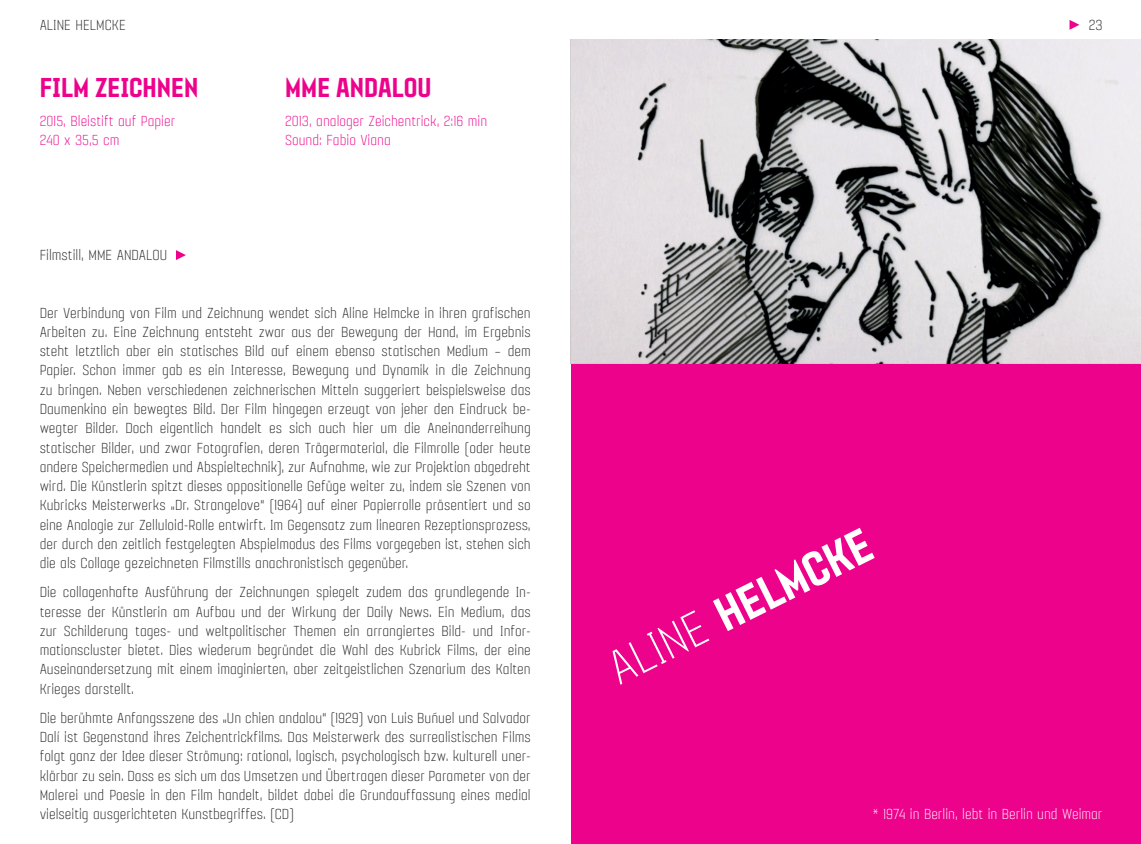
<style>
.page{position:relative;width:1141px;height:844px;background:#fff}
.page>*{position:absolute;margin:0;border:0;box-sizing:border-box;transform-origin:0 0}
.t1{font:900 52.5px "Gubia";color:#fff}
.t2{font:900 29.75px "Gubia";color:#ed028c}
.t3{font:15.75px/19.2px "Gubia";color:#231f20;text-align:justify}
.t4{font:15.75px/19.2px "Gubia";color:#ed028c}
.t5{font:15.75px "Gubia";color:#fff}
.s1{font-weight:400}
</style>
<div class="page">
<svg style="left:1069px;top:20px;width:10px;height:10px"></svg>
<div style="left:571px;top:94px;width:570px;height:749px;background:#ed028c"></div>
<svg style="left:176px;top:250px;width:10px;height:10px"></svg>
<img style="left:570px;top:40px;width:571px;height:324px">
<p class="t3" style="left:40px;top:15px;width:88px">ALINE HELMCKE</p>
<p class="t3" style="left:1089px;top:15px;width:15px">23</p>
<h2 class="t2" style="left:40px;top:66px;width:69px">FILM ZEICHNEN</h2>
<p class="t4" style="left:40px;top:111px;width:137px">2015, Bleistift auf Papier<br>240 x 35,5 cm</p>
<p class="t3" style="left:40px;top:245px;width:129px">Filmstill, MME ANDALOU</p>
<h2 class="t2" style="left:285px;top:66px;width:79px">MME ANDALOU</h2>
<p class="t4" style="left:285px;top:111px;width:203px">2013, analoger Zeichentrick, 2:16 min<br>Sound: Fabio Viana</p>
<p class="t3" style="left:40px;top:303px;width:493px">Der Verbindung von Film und Zeichnung wendet sich Aline Helmcke in ihren grafischen Arbeiten zu. Eine Zeichnung entsteht zwar aus der Bewegung der Hand, im Ergebnis steht letztlich aber ein statisches Bild auf einem ebenso statischen Medium – dem Papier. Schon immer gab es ein Interesse, Bewegung und Dynamik in die Zeichnung zu bringen. Neben verschiedenen zeichnerischen Mitteln suggeriert beispielsweise das Daumenkino ein bewegtes Bild. Der Film hingegen erzeugt von jeher den Eindruck be&shy;wegter Bilder. Doch eigentlich handelt es sich auch hier um die Aneinanderreihung statischer Bilder, und zwar Fotografien, deren Trägermaterial, die Filmrolle (oder heute andere Speichermedien und Abspieltechnik), zur Aufnahme, wie zur Projektion abgedreht wird. Die Künstlerin spitzt dieses oppositionelle Gefüge weiter zu, indem sie Szenen von Kubricks Meisterwerks „Dr. Strangelove“ (1964) auf einer Papierrolle präsentiert und so eine Analogie zur Zelluloid-Rolle entwirft. Im Gegensatz zum linearen Rezeptionsprozess, der durch den zeitlich festgelegten Abspielmodus des Films vorgegeben ist, stehen sich die als Collage gezeichneten Filmstills anachronistisch gegenüber.</p>
<p class="t3" style="left:40px;top:582px;width:493px">Die collagenhafte Ausführung der Zeichnungen spiegelt zudem das grundlegende In&shy;teresse der Künstlerin am Aufbau und der Wirkung der Daily News. Ein Medium, das zur Schilderung tages- und weltpolitischer Themen ein arrangiertes Bild- und Infor&shy;mationscluster bietet. Dies wiederum begründet die Wahl des Kubrick Films, der eine Auseinandersetzung mit einem imaginierten, aber zeitgeistlichen Szenarium des Kalten Krieges darstellt.</p>
<p class="t3" style="left:40px;top:707px;width:493px">Die berühmte Anfangsszene des „Un chien andalou“ (1929) von Luis Buñuel und Salvador Dalí ist Gegenstand ihres Zeichentrickfilms. Das Meisterwerk des surrealistischen Films folgt ganz der Idee dieser Strömung: rational, logisch, psychologisch bzw. kulturell uner&shy;klärbar zu sein. Dass es sich um das Umsetzen und Übertragen dieser Parameter von der Malerei und Poesie in den Film handelt, bildet dabei die Grundauffassung eines medial vielseitig ausgerichteten Kunstbegriffes. (CD)</p>
<h1 class="t1" style="left:594px;top:635px;width:290px;rotate:-26deg"><span class="s1">ALINE</span> HELMCKE</h1>
<p class="t5" style="left:872px;top:804px;width:232px">* 1974 in Berlin, lebt in Berlin und Weimar</p>
</div>
